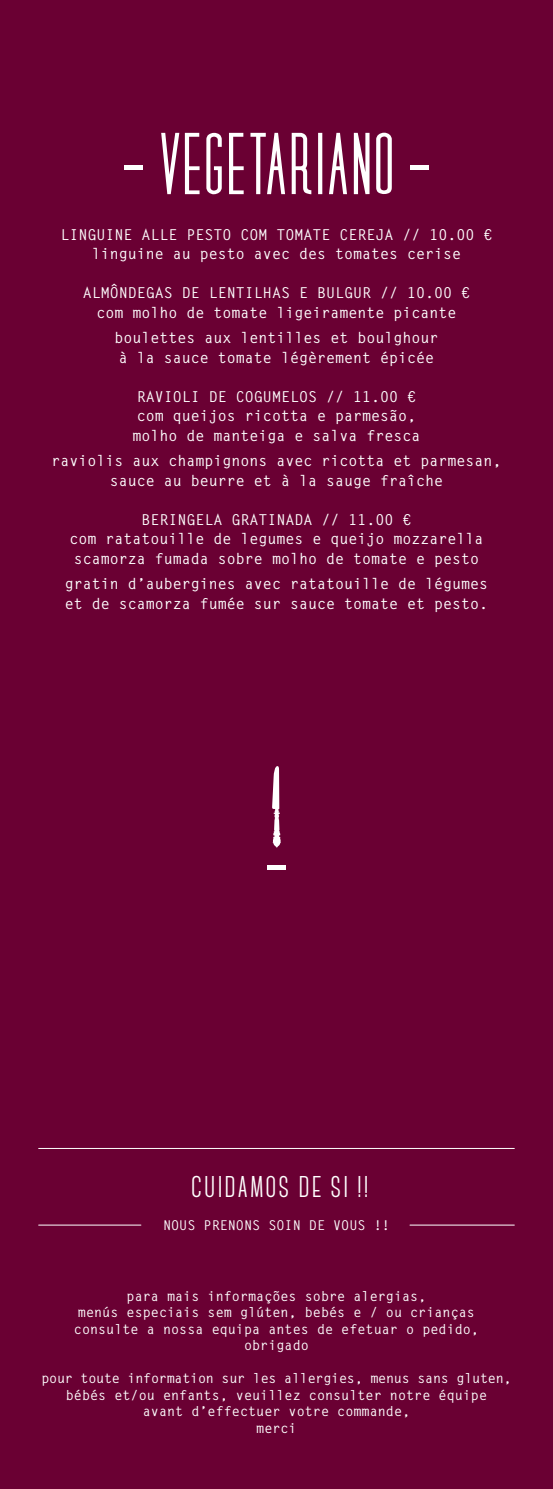
<style>
.page{position:relative;width:553px;height:1489px;background:#fff}
.page>*{position:absolute;margin:0;border:0;box-sizing:border-box;transform-origin:0 0}
.t1{font:700 30px "Canter";letter-spacing:.07em;color:#fff}
.t2{font:700 15px/19.5px "Letter Gothic Std";color:#fff}
.t3{font:700 13.5px "Letter Gothic Std";color:#fff}
.t4{font:700 13.5px "Letter Gothic Std";letter-spacing:-.02em;color:#fff}
</style>
<div class="page">
<div style="left:0;top:0;width:553px;height:1488px;background:#6a0033"></div>
<hr style="left:267px;top:865px;width:19px;height:4px;background:#fff">
<svg style="left:272px;top:766px;width:9px;height:81px"></svg>
<hr style="left:124px;top:165px;width:18px;height:4px;background:#fff">
<hr style="left:411px;top:165px;width:18px;height:4px;background:#fff">
<svg style="left:161px;top:133px;width:231px;height:61px"></svg>
<hr style="left:39px;top:1147px;width:475px;height:1px;background:#fff">
<hr style="left:39px;top:1224px;width:102px;height:1px;background:#fff">
<hr style="left:410px;top:1224px;width:104px;height:1px;background:#fff">
<p class="t2" style="left:60px;top:225px;width:434px">LINGUINE ALLE PESTO COM TOMATE CEREJA // 10.00 €</p>
<p class="t2" style="left:92px;top:244px;width:371px">linguine au pesto avec des tomates cerise</p>
<p class="t2" style="left:83px;top:283px;width:389px">ALMÔNDEGAS DE LENTILHAS E BULGUR // 10.00 €</p>
<p class="t2" style="left:96px;top:303px;width:362px">com molho de tomate ligeiramente picante</p>
<p class="t2" style="left:114px;top:328px;width:326px">boulettes aux lentilles et boulghour</p>
<p class="t2" style="left:119px;top:348px;width:317px">à la sauce tomate légèrement épicée</p>
<p class="t2" style="left:137px;top:387px;width:281px">RAVIOLI DE COGUMELOS // 11.00 €</p>
<p class="t2" style="left:137px;top:406px;width:281px">com queijos ricotta e parmesão,</p>
<p class="t2" style="left:132px;top:426px;width:290px">molho de manteiga e salva fresca</p>
<p class="t2" style="left:51px;top:451px;width:452px">raviolis aux champignons avec ricotta et parmesan,</p>
<p class="t2" style="left:110px;top:471px;width:335px">sauce au beurre et à la sauge fraîche</p>
<p class="t2" style="left:141px;top:510px;width:272px">BERINGELA GRATINADA // 11.00 €</p>
<p class="t2" style="left:69px;top:529px;width:416px">com ratatouille de legumes e queijo mozzarella scamorza fumada sobre molho de tomate e pesto</p>
<p class="t2" style="left:65px;top:574px;width:425px">gratin d’aubergines avec ratatouille de légumes</p>
<p class="t2" style="left:65px;top:594px;width:425px">et de scamorza fumée sur sauce tomate et pesto.</p>
<p class="t1" style="left:191px;top:1171px;width:179px">CUIDAMOS DE SI !!</p>
<p class="t3" style="left:163px;top:1216px;width:228px">NOUS PRENONS SOIN DE VOUS !!</p>
<p class="t3" style="left:127px;top:1287px;width:301px">para mais informações sobre alergias,</p>
<p class="t3" style="left:78px;top:1304px;width:398px">menús especiais sem glúten, bebés e / ou crianças</p>
<p class="t3" style="left:74px;top:1320px;width:407px">consulte a nossa equipa antes de efetuar o pedido,</p>
<p class="t3" style="left:244px;top:1337px;width:66px">obrigado</p>
<p class="t4" style="left:41px;top:1370px;width:472px">pour toute information sur les allergies, menus sans gluten,</p>
<p class="t3" style="left:66px;top:1386px;width:423px">bébés et/ou enfants, veuillez consulter notre équipe</p>
<p class="t3" style="left:143px;top:1403px;width:269px">avant d’effectuer votre commande,</p>
<p class="t3" style="left:256px;top:1419px;width:42px">merci</p>
</div>
